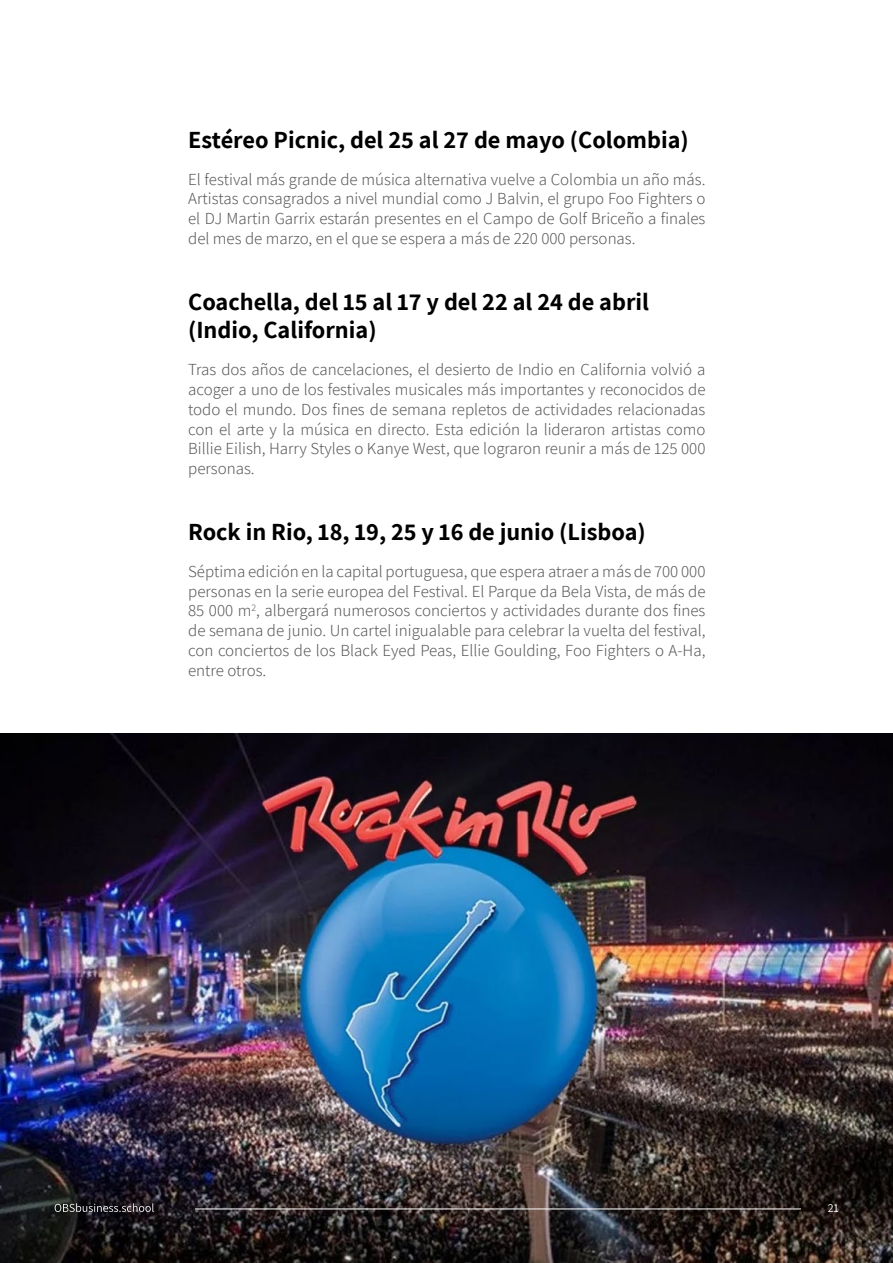
<style>
.page{position:relative;width:893px;height:1263px;background:#fff}
.page>*{position:absolute;margin:0;border:0;box-sizing:border-box;transform-origin:0 0}
.t1{font:700 24px/28.8px "Assistant";color:#000}
.t2{font:300 16.5px/19.8px "Assistant";color:#575756;text-align:justify}
.t3{font:12px "Assistant";color:#fff}
</style>
<div class="page">
<img style="left:0;top:733px;width:893px;height:530px">
<svg style="left:55px;top:1203px;width:99px;height:9px"></svg>
<hr style="left:195px;top:1208px;width:606px;height:1px;background:#fff">
<h1 class="t1" style="left:188px;top:124px;width:502px">Estéreo Picnic, del 25 al 27 de mayo (Colombia)</h1>
<p class="t2" style="left:188px;top:168px;width:519px">El festival más grande de música alternativa vuelve a Colombia un año más.<br>Artistas consagrados a nivel mundial como J Balvin, el grupo Foo Fighters o el DJ Martin Garrix estarán presentes en el Campo de Golf Briceño a finales del mes de marzo, en el que se espera a más de 220 000 personas.</p>
<h1 class="t1" style="left:188px;top:286px;width:462px">Coachella, del 15 al 17 y del 22 al 24 de abril (Indio, California)</h1>
<p class="t2" style="left:188px;top:359px;width:519px">Tras dos años de cancelaciones, el desierto de Indio en California volvió a acoger a uno de los festivales musicales más importantes y reconocidos de todo el mundo. Dos fines de semana repletos de actividades relacionadas con el arte y la música en directo. Esta edición la lideraron artistas como Billie Eilish, Harry Styles o Kanye West, que lograron reunir a más de 125 000 personas.</p>
<h1 class="t1" style="left:188px;top:517px;width:459px">Rock in Rio, 18, 19, 25 y 16 de junio (Lisboa)</h1>
<p class="t2" style="left:188px;top:560px;width:519px">Séptima edición en la capital portuguesa, que espera atraer a más de 700 000 personas en la serie europea del Festival. El Parque da Bela Vista, de más de 85 000 m<sup>2</sup>, albergará numerosos conciertos y actividades durante dos fines de semana de junio. Un cartel inigualable para celebrar la vuelta del festival, con conciertos de los Black Eyed Peas, Ellie Goulding, Foo Fighters o A-Ha, entre otros.</p>
<p class="t3" style="left:828px;top:1200px;width:13px">21</p>
</div>
